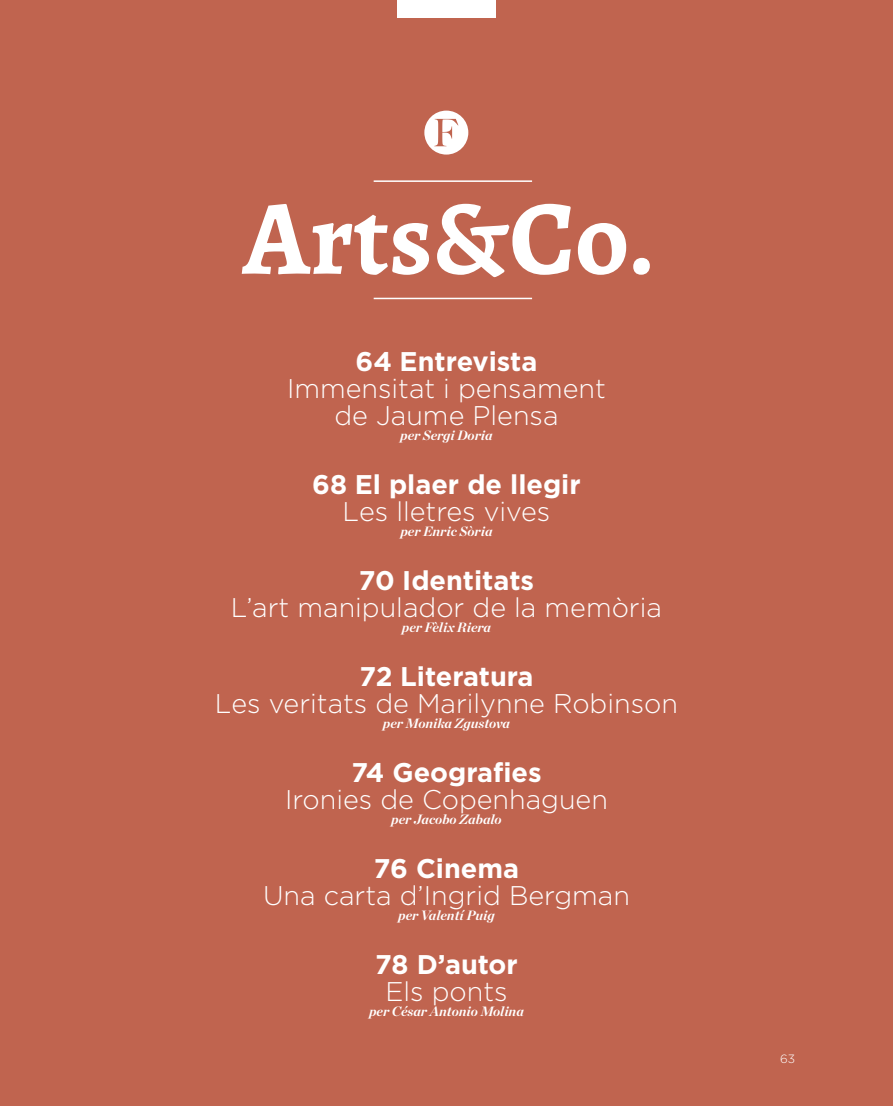
<style>
.page{position:relative;width:893px;height:1106px;background:#c0644f}
.page>*{position:absolute;margin:0;border:0;box-sizing:border-box;transform-origin:0 0}
.t1{font:700 106.65px "Alegreya";color:#fff}
.t2{font:300 27px/27px "Gotham";color:#fff;text-align:center}
.t3{font:700 27px/27px "Gotham";color:#fff;text-align:center}
.t4{font:italic 700 13.5px "Chronicle Display";color:#fff}
.t5{font:300 12px "Gotham";color:#fff}
.s1{font-weight:700}
.s2{font-weight:300}
</style>
<div class="page">
<hr style="left:374px;top:180px;width:158px;height:2px;background:#fff">
<hr style="left:374px;top:298px;width:158px;height:1px;background:#fff">
<svg style="left:424px;top:111px;width:44px;height:44px"></svg>
<div style="left:397px;top:0;width:99px;height:17px;background:#fff"></div>
<p class="t1" style="left:243px;top:169px;width:413px">Arts&amp;Co.</p>
<p class="t2" style="left:287px;top:347px;width:320px"><span class="s1">64 Entrevista<br></span>Immensitat i pensament de Jaume Plensa</p>
<p class="t4" style="left:400px;top:423px;width:94px">per Sergi Doria</p>
<p class="t3" style="left:312px;top:470px;width:270px">68 El plaer de llegir<br><span class="s2">Les lletres vives</span></p>
<p class="t4" style="left:400px;top:519px;width:94px">per Enric Sòria</p>
<p class="t2" style="left:231px;top:566px;width:432px"><span class="s1">70 Identitats<br></span>L’art manipulador de la memòria</p>
<p class="t4" style="left:402px;top:615px;width:91px">per Fèlix Riera</p>
<p class="t2" style="left:215px;top:662px;width:464px"><span class="s1">72 Literatura<br></span>Les veritats de Marilynne Robinson</p>
<p class="t4" style="left:383px;top:711px;width:129px">per Monika Zgustova</p>
<p class="t2" style="left:285px;top:758px;width:324px"><span class="s1">74 Geografies<br></span>Ironies de Copenhaguen</p>
<p class="t4" style="left:391px;top:807px;width:112px">per Jacobo Zabalo</p>
<p class="t2" style="left:263px;top:854px;width:368px"><span class="s1">76 Cinema<br></span>Una carta d’Ingrid Bergman</p>
<p class="t4" style="left:398px;top:903px;width:98px">per Valentí Puig</p>
<p class="t3" style="left:375px;top:950px;width:144px">78 D’autor<br><span class="s2">Els ponts</span></p>
<p class="t4" style="left:369px;top:999px;width:156px">per César Antonio Molina</p>
<p class="t5" style="left:780px;top:1051px;width:16px">63</p>
</div>
